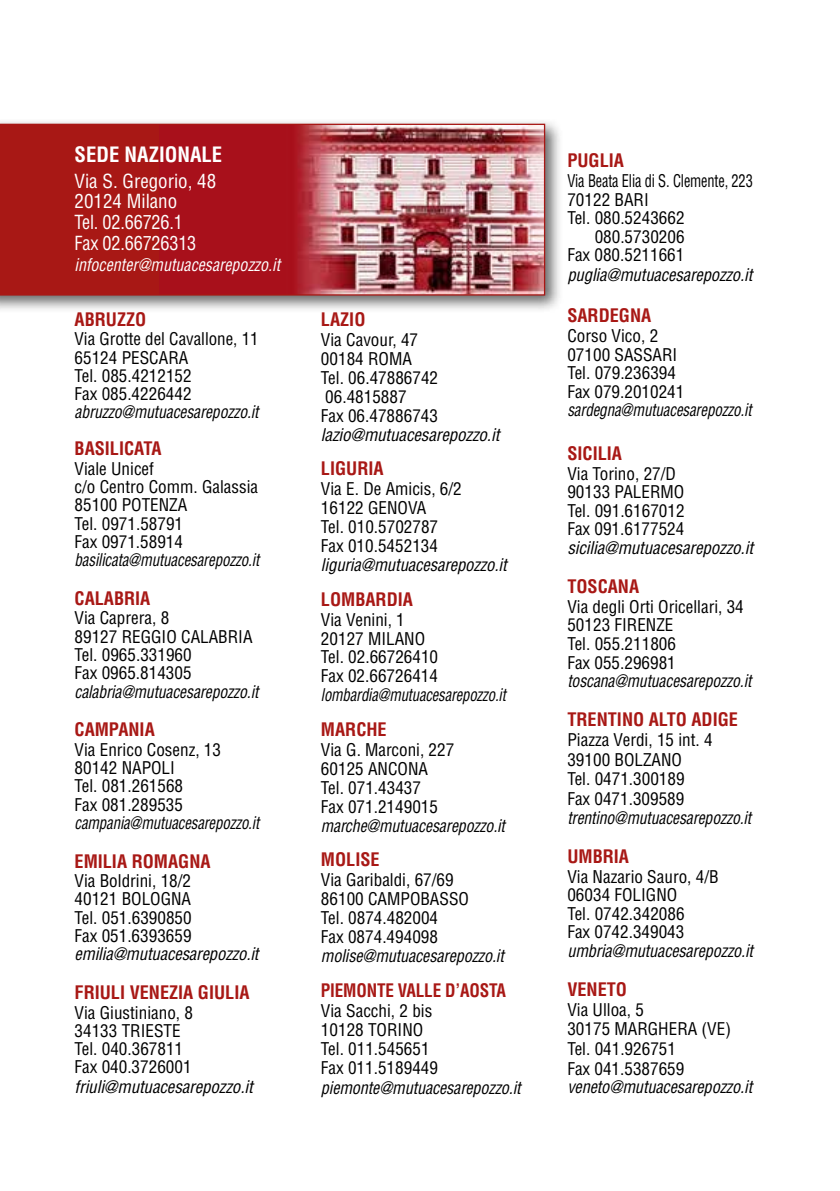
<style>
.page{position:relative;width:840px;height:1191px;background:#fff}
.page>*{position:absolute;margin:0;border:0;box-sizing:border-box;transform-origin:0 0}
.t1{font:700 condensed 20.6px "Helvetica LT Std";color:#fff}
.t2{font:condensed 19px/20.6px "Helvetica LT Std";color:#fff}
.t3{font:700 condensed 18.2px "Helvetica LT Std";color:#a81815}
.t4{font:700 condensed 18.2px "Helvetica LT Std";color:#a81815;scale:.94 1}
.t5{font:condensed 17.2px/18.4px "Helvetica LT Std";color:#000}
.t6{font:italic condensed 17.2px "Helvetica LT Std";letter-spacing:-.01em;color:#000}
.t7{font:italic condensed 17.2px "Helvetica LT Std";letter-spacing:-.01em;color:#000;scale:.92 1}
.t8{font:italic condensed 17.2px "Helvetica LT Std";letter-spacing:-.01em;color:#000;scale:.95 1}
.t9{font:italic condensed 17.2px "Helvetica LT Std";letter-spacing:-.01em;color:#000;scale:.88 1}
.t10{font:italic condensed 17.2px "Helvetica LT Std";color:#fff;scale:.93 1}
.t11{font:italic condensed 17.2px "Helvetica LT Std";letter-spacing:-.01em;color:#000;scale:.86 1}
.t12{font:italic condensed 17.2px "Helvetica LT Std";letter-spacing:-.01em;color:#000;scale:.87 1}
.t13{font:condensed 17.2px "Helvetica LT Std";color:#000;scale:.84 1}
.t14{font:italic condensed 17.2px "Helvetica LT Std";letter-spacing:-.01em;color:#000;scale:.93 1}
.t15{font:italic condensed 17.2px "Helvetica LT Std";letter-spacing:-.01em;color:#000;scale:.96 1}
</style>
<div class="page">
<div style="left:0;top:117px;width:563px;height:196px;background:#000;opacity:.6"></div>
<img style="left:0;top:124px;width:545px;height:171px">
<p class="t1" style="left:74px;top:142px;width:149px">SEDE NAZIONALE</p>
<p class="t2" style="left:74px;top:170px;width:143px">Via S. Gregorio, 48<br>20124 Milano<br>Tel. 02.66726.1<br>Fax 02.66726313</p>
<p class="t10" style="left:74px;top:253px;width:222px">infocenter@mutuacesarepozzo.it</p>
<p class="t3" style="left:74px;top:308px;width:73px">ABRUZZO</p>
<p class="t5" style="left:74px;top:330px;width:185px">Via Grotte del Cavallone, 11<br>65124 PESCARA<br>Tel. 085.4212152<br>Fax 085.4226442</p>
<p class="t7" style="left:74px;top:401px;width:201px">abruzzo@mutuacesarepozzo.it</p>
<p class="t3" style="left:74px;top:437px;width:88px">BASILICATA</p>
<p class="t5" style="left:74px;top:459px;width:185px">Viale Unicef<br>c/o Centro Comm. Galassia<br>85100 POTENZA<br>Tel. 0971.58791<br>Fax 0971.58914</p>
<p class="t9" style="left:74px;top:549px;width:211px">basilicata@mutuacesarepozzo.it</p>
<p class="t3" style="left:74px;top:587px;width:77px">CALABRIA</p>
<p class="t5" style="left:74px;top:609px;width:179px">Via Caprera, 8<br>89127 REGGIO CALABRIA<br>Tel. 0965.331960<br>Fax 0965.814305</p>
<p class="t7" style="left:74px;top:680px;width:201px">calabria@mutuacesarepozzo.it</p>
<p class="t3" style="left:74px;top:718px;width:82px">CAMPANIA</p>
<p class="t5" style="left:74px;top:740px;width:148px">Via Enrico Cosenz, 13<br>80142 NAPOLI<br>Tel. 081.261568<br>Fax 081.289535</p>
<p class="t12" style="left:74px;top:812px;width:213px">campania@mutuacesarepozzo.it</p>
<p class="t3" style="left:74px;top:849px;width:137px">EMILIA ROMAGNA</p>
<p class="t5" style="left:74px;top:871px;width:119px;text-align:justify">Via Boldrini, 18/2<br>40121 BOLOGNA Tel. 051.6390850<br>Fax 051.6393659</p>
<p class="t6" style="left:74px;top:943px;width:185px">emilia@mutuacesarepozzo.it</p>
<p class="t3" style="left:74px;top:981px;width:176px">FRIULI VENEZIA GIULIA</p>
<p class="t5" style="left:74px;top:1003px;width:120px">Via Giustiniano, 8<br>34133 TRIESTE<br>Tel. 040.367811<br>Fax 040.3726001</p>
<p class="t6" style="left:74px;top:1075px;width:180px">friuli@mutuacesarepozzo.it</p>
<p class="t3" style="left:321px;top:308px;width:46px">LAZIO</p>
<p class="t5" style="left:321px;top:330px;width:119px;line-height:19px">Via Cavour, 47<br>00184 ROMA<br>Tel. 06.47886742<br>06.4815887<br>Fax 06.47886743</p>
<p class="t6" style="left:321px;top:423px;width:180px">lazio@mutuacesarepozzo.it</p>
<p class="t3" style="left:321px;top:457px;width:64px">LIGURIA</p>
<p class="t5" style="left:321px;top:479px;width:142px;line-height:19px">Via E. De Amicis, 6/2<br>16122 GENOVA<br>Tel. 010.5702787<br>Fax 010.5452134</p>
<p class="t6" style="left:321px;top:554px;width:187px">liguria@mutuacesarepozzo.it</p>
<p class="t3" style="left:321px;top:587px;width:93px">LOMBARDIA</p>
<p class="t5" style="left:321px;top:609px;width:119px;line-height:19px">Via Venini, 1<br>20127 MILANO<br>Tel. 02.66726410<br>Fax 02.66726414</p>
<p class="t11" style="left:321px;top:684px;width:216px">lombardia@mutuacesarepozzo.it</p>
<p class="t3" style="left:321px;top:718px;width:67px">MARCHE</p>
<p class="t5" style="left:321px;top:740px;width:135px;line-height:19px">Via G. Marconi, 227<br>60125 ANCONA<br>Tel. 071.43437<br>Fax 071.2149015</p>
<p class="t14" style="left:321px;top:814px;width:199px">marche@mutuacesarepozzo.it</p>
<p class="t3" style="left:321px;top:848px;width:60px">MOLISE</p>
<p class="t5" style="left:321px;top:870px;width:149px;line-height:19px">Via Garibaldi, 67/69<br>86100 CAMPOBASSO<br>Tel. 0874.482004<br>Fax 0874.494098</p>
<p class="t8" style="left:321px;top:945px;width:194px">molise@mutuacesarepozzo.it</p>
<p class="t4" style="left:321px;top:978px;width:198px">PIEMONTE VALLE D’AOSTA</p>
<p class="t5" style="left:321px;top:1000px;width:118px;line-height:19px">Via Sacchi, 2 bis<br>10128 TORINO<br>Tel. 011.545651<br>Fax 011.5189449</p>
<p class="t8" style="left:321px;top:1076px;width:212px">piemonte@mutuacesarepozzo.it</p>
<p class="t3" style="left:567px;top:149px;width:58px">PUGLIA</p>
<p class="t13" style="left:567px;top:170px;width:222px">Via Beata Elia di S. Clemente, 223</p>
<p class="t5" style="left:567px;top:190px;width:83px">70122 BARI</p>
<p class="t5" style="left:567px;top:209px;width:119px">Tel. 080.5243662</p>
<p class="t5" style="left:594px;top:227px;width:91px">080.5730206</p>
<p class="t5" style="left:567px;top:246px;width:118px">Fax 080.5211661</p>
<p class="t6" style="left:567px;top:264px;width:186px">puglia@mutuacesarepozzo.it</p>
<p class="t3" style="left:567px;top:304px;width:85px">SARDEGNA</p>
<p class="t5" style="left:567px;top:326px;width:118px">Corso Vico, 2<br>07100 SASSARI<br>Tel. 079.236394<br>Fax 079.2010241</p>
<p class="t9" style="left:567px;top:399px;width:211px">sardegna@mutuacesarepozzo.it</p>
<p class="t3" style="left:567px;top:442px;width:56px">SICILIA</p>
<p class="t5" style="left:567px;top:464px;width:119px">Via Torino, 27/D<br>90133 PALERMO<br>Tel. 091.6167012<br>Fax 091.6177524</p>
<p class="t6" style="left:567px;top:537px;width:187px">sicilia@mutuacesarepozzo.it</p>
<p class="t3" style="left:567px;top:575px;width:73px">TOSCANA</p>
<p class="t5" style="left:567px;top:597px;width:178px">Via degli Orti Oricellari, 34<br>50123 FIRENZE<br>Tel. 055.211806<br>Fax 055.296981</p>
<p class="t7" style="left:567px;top:670px;width:201px">toscana@mutuacesarepozzo.it</p>
<p class="t3" style="left:567px;top:708px;width:172px">TRENTINO ALTO ADIGE</p>
<p class="t5" style="left:567px;top:730px;width:147px;line-height:19.6px">Piazza Verdi, 15 int. 4<br>39100 BOLZANO<br>Tel. 0471.300189<br>Fax 0471.309589</p>
<p class="t7" style="left:567px;top:806px;width:201px">trentino@mutuacesarepozzo.it</p>
<p class="t3" style="left:567px;top:845px;width:63px">UMBRIA</p>
<p class="t5" style="left:567px;top:867px;width:153px">Via Nazario Sauro, 4/B<br>06034 FOLIGNO<br>Tel. 0742.342086<br>Fax 0742.349043</p>
<p class="t8" style="left:567px;top:939px;width:197px">umbria@mutuacesarepozzo.it</p>
<p class="t3" style="left:567px;top:978px;width:61px">VENETO</p>
<p class="t5" style="left:567px;top:999px;width:165px;line-height:19.6px">Via Ulloa, 5<br>30175 MARGHERA (VE)<br>Tel. 041.926751<br>Fax 041.5387659</p>
<p class="t15" style="left:567px;top:1076px;width:194px">veneto@mutuacesarepozzo.it</p>
</div>
